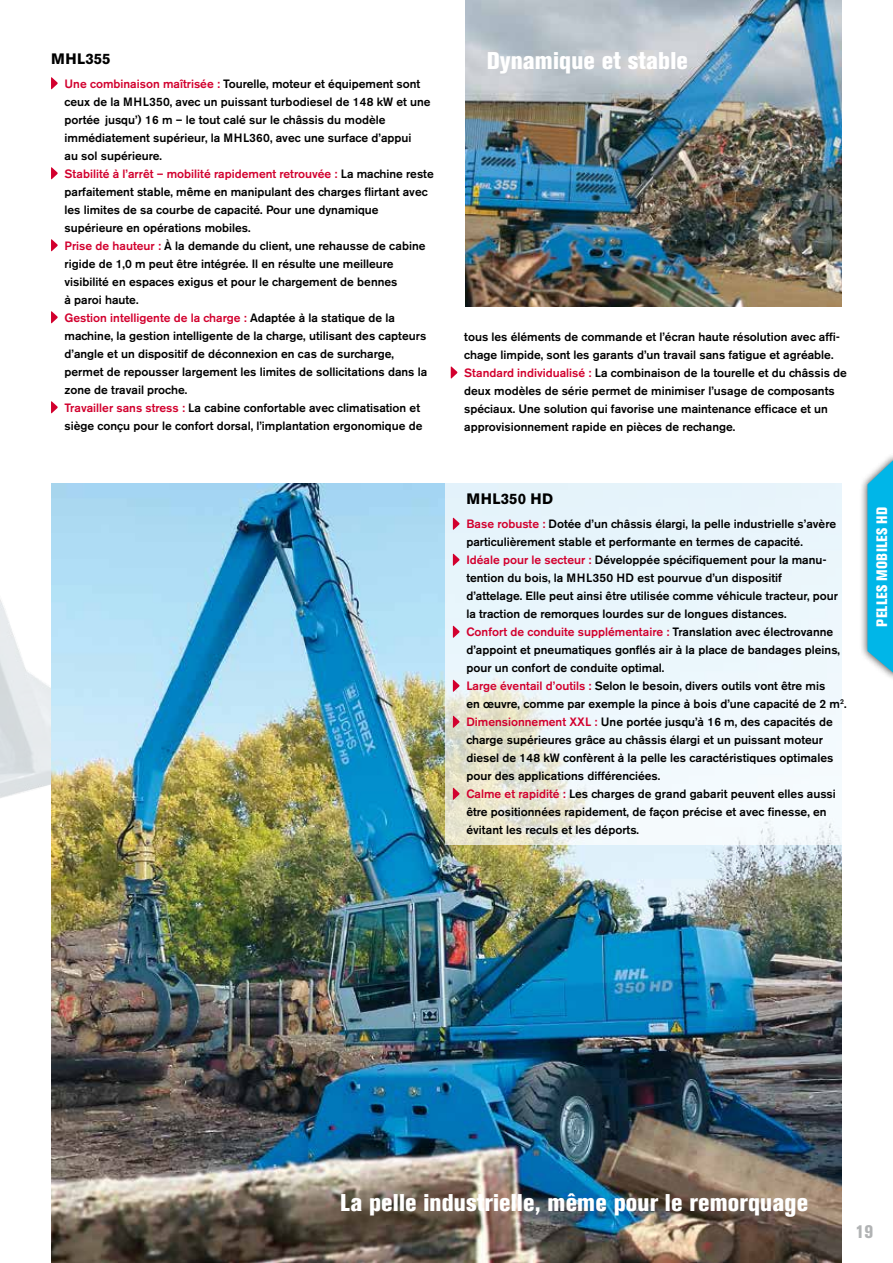
<style>
.page{position:relative;width:893px;height:1263px;background:#fff}
.page>*{position:absolute;margin:0;border:0;box-sizing:border-box;transform-origin:0 0}
.t1{font:800 condensed 24px "Akzidenz Grotesk BE";letter-spacing:.005em;color:#fff}
.t2{font:800 condensed 18px "Akzidenz Grotesk BE";color:#b1b3b4}
.t3{font:800 condensed 15px "Akzidenz Grotesk BE";letter-spacing:.02em;color:#fff}
.t4{font:700 15px "Akzidenz Grotesk BE";letter-spacing:.02em;color:#000}
.t5{font:500 12px/18px "Akzidenz Grotesk BE";color:#000}
.s1{color:#d2002e}
</style>
<div class="page">
<img style="left:0;top:599px;width:51px;height:199px">
<img style="left:51px;top:483px;width:791px;height:780px">
<img style="left:466px;top:0;width:376px;height:306px">
<svg style="left:445px;top:483px;width:397px;height:362px;fill:#ebf6fc"></svg>
<svg style="left:453px;top:517px;width:7px;height:13px"></svg>
<svg style="left:453px;top:553px;width:7px;height:13px"></svg>
<svg style="left:453px;top:625px;width:7px;height:13px"></svg>
<svg style="left:453px;top:679px;width:7px;height:13px"></svg>
<svg style="left:453px;top:715px;width:7px;height:13px"></svg>
<svg style="left:453px;top:787px;width:7px;height:13px"></svg>
<svg style="left:51px;top:77px;width:7px;height:13px"></svg>
<svg style="left:51px;top:167px;width:7px;height:13px"></svg>
<svg style="left:51px;top:239px;width:7px;height:13px"></svg>
<svg style="left:51px;top:311px;width:7px;height:13px"></svg>
<svg style="left:51px;top:401px;width:7px;height:13px"></svg>
<div style="left:859px;top:452px;width:34px;height:229px;background:#000;opacity:.75"></div>
<svg style="left:867px;top:460px;width:26px;height:212px"></svg>
<svg style="left:451px;top:366px;width:7px;height:13px"></svg>
<p class="t4" style="left:51px;top:50px;width:61px">MHL355</p>
<p class="t5" style="left:65px;top:74px;width:371px"><span class="s1">Une combinaison maîtrisée :</span> Tourelle, moteur et équipement sont ceux de la MHL350, avec un puissant turbodiesel de 148 kW et une portée jusqu’) 16 m – le tout calé sur le châssis du modèle immédiatement supérieur, la MHL360, avec une surface d’appui<br>au sol supérieure.<br><span class="s1">Stabilité à l’arrêt – mobilité rapidement retrouvée :</span> La machine reste parfaitement stable, même en manipulant des charges flirtant avec les limites de sa courbe de capacité. Pour une dynamique supérieure en opérations mobiles.<br><span class="s1">Prise de hauteur :</span> À la demande du client, une rehausse de cabine rigide de 1,0 m peut être intégrée. Il en résulte une meilleure visibilité en espaces exigus et pour le chargement de bennes<br>à paroi haute.<br><span class="s1">Gestion intelligente de la charge :</span> Adaptée à la statique de la machine, la gestion intelligente de la charge, utilisant des capteurs d’angle et un dispositif de déconnexion en cas de surcharge, permet de repousser largement les limites de sollicitations dans la zone de travail proche.<br><span class="s1">Travailler sans stress :</span> La cabine confortable avec climatisation et siège conçu pour le confort dorsal, l’implantation ergonomique de</p>
<h1 class="t1" style="left:487px;top:47px;width:203px">Dynamique et stable</h1>
<p class="t5" style="left:464px;top:328px;width:384px">tous les éléments de commande et l’écran haute résolution avec affi&shy;chage limpide, sont les garants d’un travail sans fatigue et agréable.<br><span class="s1">Standard individualisé :</span> La combinaison de la tourelle et du châssis de deux modèles de série permet de minimiser l’usage de composants spéciaux. Une solution qui favorise une maintenance efficace et un approvisionnement rapide en pièces de rechange.</p>
<p class="t4" style="left:466px;top:490px;width:88px">MHL350 HD</p>
<p class="t5" style="left:466px;top:515px;width:382px"><span class="s1">Base robuste :</span> Dotée d’un châssis élargi, la pelle industrielle s’avère particulièrement stable et performante en termes de capacité.<br><span class="s1">Idéale pour le secteur :</span> Développée spécifiquement pour la manu&shy;tention du bois, la MHL350 HD est pourvue d’un dispositif<br>d’attelage. Elle peut ainsi être utilisée comme véhicule tracteur, pour la traction de remorques lourdes sur de longues distances.<br><span class="s1">Confort de conduite supplémentaire :</span> Translation avec électrovanne d’appoint et pneumatiques gonflés air à la place de bandages pleins, pour un confort de conduite optimal.<br><span class="s1">Large éventail d’outils :</span> Selon le besoin, divers outils vont être mis<br>en œuvre, comme par exemple la pince à bois d’une capacité de 2 m<sup>2</sup>.<br><span class="s1">Dimensionnement XXL :</span> Une portée jusqu’à 16 m, des capacités de charge supérieures grâce au châssis élargi et un puissant moteur diesel de 148 kW confèrent à la pelle les caractéristiques optimales pour des applications différenciées.<br><span class="s1">Calme et rapidité :</span> Les charges de grand gabarit peuvent elles aussi être positionnées rapidement, de façon précise et avec finesse, en évitant les reculs et les déports.</p>
<p class="t3" style="left:873px;top:626px;width:121px;rotate:-90deg">PELLES MOBILES HD</p>
<h1 class="t1" style="left:340px;top:1189px;width:469px">La pelle industrielle, même pour le remorquage</h1>
<h2 class="t2" style="left:855px;top:1221px;width:19px">19</h2>
</div>
